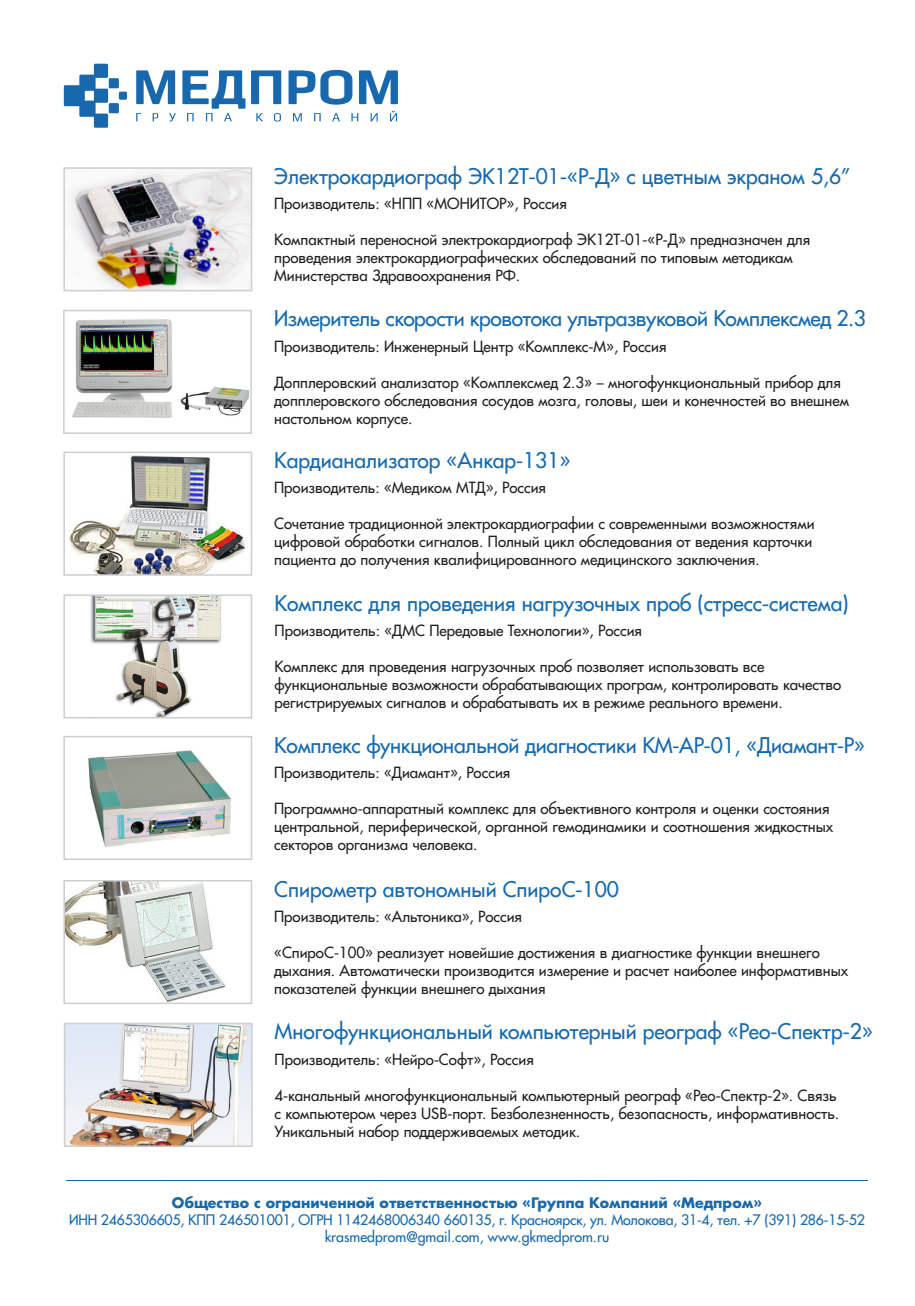
<style>
.page{position:relative;width:915px;height:1306px;background:#fff}
.page>*{position:absolute;margin:0;border:0;box-sizing:border-box;transform-origin:0 0}
.t1{font:21px "Favorit C";color:#1569af}
.t2{font:21px "Favorit C";letter-spacing:-.02em;color:#1569af}
.t3{font:15px/18px "Favorit C";color:#231f20}
.t4{font:14.1px/17px "Favorit C";letter-spacing:-.015em;color:#1768ad;text-align:center}
.s1{font-weight:700}
</style>
<div class="page">
<img style="left:88px;top:750px;width:144px;height:97px">
<div style="left:63px;top:735px;width:189px;height:125px;border:2px solid #cdced0"></div>
<img style="left:69px;top:455px;width:176px;height:117px">
<div style="left:63px;top:451px;width:189px;height:124px;border:2px solid #cdced0"></div>
<img style="left:66px;top:883px;width:160px;height:118px">
<div style="left:63px;top:880px;width:189px;height:124px;border:2px solid #cdced0"></div>
<img style="left:90px;top:597px;width:132px;height:118px">
<div style="left:63px;top:594px;width:189px;height:124px;border:2px solid #cdced0"></div>
<img style="left:69px;top:170px;width:180px;height:118px">
<div style="left:63px;top:167px;width:189px;height:124px;border:2px solid #cdced0"></div>
<div style="left:64px;top:85px;width:21px;height:21px;background:#1768ad"></div>
<div style="left:79px;top:75px;width:16px;height:16px;background:#1768ad"></div>
<div style="left:79px;top:101px;width:16px;height:16px;background:#1768ad"></div>
<div style="left:94px;top:89px;width:14px;height:14px;background:#1768ad"></div>
<div style="left:94px;top:64px;width:14px;height:14px;background:#1768ad"></div>
<div style="left:94px;top:113px;width:14px;height:15px;background:#1768ad"></div>
<div style="left:109px;top:78px;width:10px;height:10px;background:#1768ad"></div>
<div style="left:109px;top:103px;width:10px;height:10px;background:#1768ad"></div>
<div style="left:119px;top:92px;width:8px;height:8px;background:#1768ad"></div>
<svg style="left:136px;top:70px;width:39px;height:34px"></svg>
<svg style="left:251px;top:70px;width:30px;height:34px"></svg>
<svg style="left:288px;top:70px;width:64px;height:35px"></svg>
<svg style="left:359px;top:70px;width:39px;height:34px"></svg>
<svg style="left:136px;top:113px;width:5px;height:8px"></svg>
<svg style="left:152px;top:113px;width:6px;height:8px"></svg>
<svg style="left:169px;top:113px;width:7px;height:8px"></svg>
<svg style="left:182px;top:70px;width:63px;height:51px"></svg>
<svg style="left:256px;top:113px;width:7px;height:8px"></svg>
<svg style="left:274px;top:113px;width:7px;height:8px"></svg>
<svg style="left:293px;top:113px;width:9px;height:8px"></svg>
<svg style="left:314px;top:113px;width:6px;height:8px"></svg>
<svg style="left:332px;top:113px;width:8px;height:8px"></svg>
<svg style="left:351px;top:113px;width:7px;height:8px"></svg>
<svg style="left:370px;top:113px;width:7px;height:8px"></svg>
<svg style="left:390px;top:111px;width:7px;height:10px"></svg>
<hr style="left:66px;top:1180px;width:801px;height:1px;background:#1768ad">
<img style="left:72px;top:319px;width:177px;height:99px">
<div style="left:63px;top:310px;width:189px;height:124px;border:2px solid #cdced0"></div>
<img style="left:67px;top:1025px;width:182px;height:118px">
<div style="left:64px;top:1022px;width:188px;height:124px;border:2px solid #cdced0"></div>
<p class="t1" style="left:274px;top:162px;width:577px">Электрокардиограф ЭК12Т-01-«Р-Д» с цветным экраном 5,6”</p>
<p class="t3" style="left:274px;top:194px;width:294px">Производитель: «НПП «МОНИТОР», Россия</p>
<p class="t3" style="left:274px;top:230px;width:537px">Компактный переносной электрокардиограф ЭК12Т-01-«Р-Д» предназначен для проведения электрокардиографических обследований по типовым методикам<br>Министерства Здравоохранения РФ.</p>
<p class="t2" style="left:274px;top:305px;width:593px">Измеритель скорости кровотока ультразвуковой Комплексмед 2.3</p>
<p class="t3" style="left:274px;top:337px;width:394px">Производитель: Инженерный Центр «Комплекс-М», Россия</p>
<p class="t3" style="left:274px;top:373px;width:576px">Допплеровский анализатор «Комплексмед 2.3» – многофункциональный прибор для допплеровского обследования сосудов мозга, головы, шеи и конечностей во внешнем настольном корпусе.</p>
<p class="t1" style="left:274px;top:447px;width:298px">Кардианализатор «Анкар-131»</p>
<p class="t3" style="left:274px;top:479px;width:273px">Производитель: «Медиком МТД», Россия</p>
<p class="t3" style="left:274px;top:515px;width:541px">Сочетание традиционной электрокардиографии с современными возможностями цифровой обработки сигналов. Полный цикл обследования от ведения карточки пациента до получения квалифицированного медицинского заключения.</p>
<p class="t1" style="left:274px;top:589px;width:575px">Комплекс для проведения нагрузочных проб (стресс-система)</p>
<p class="t3" style="left:274px;top:621px;width:369px">Производитель: «ДМС Передовые Технологии», Россия</p>
<p class="t3" style="left:274px;top:657px;width:568px">Комплекс для проведения нагрузочных проб позволяет использовать все функциональные возможности обрабатывающих програм, контролировать качество регистрируемых сигналов и обрабатывать их в режиме реального времени.</p>
<p class="t1" style="left:274px;top:731px;width:592px">Комплекс функциональной диагностики КМ-АР-01, «Диамант-Р»</p>
<p class="t3" style="left:274px;top:763px;width:237px">Производитель: «Диамант», Россия</p>
<p class="t3" style="left:274px;top:799px;width:560px">Программно-аппаратный комплекс для объективного контроля и оценки состояния центральной, периферической, органной гемодинамики и соотношения жидкостных секторов организма человека.</p>
<p class="t1" style="left:274px;top:875px;width:346px">Спирометр автономный СпироС-100</p>
<p class="t3" style="left:274px;top:907px;width:249px">Производитель: «Альтоника», Россия</p>
<p class="t3" style="left:274px;top:943px;width:575px">«СпироC-100» реализует новейшие достижения в диагностике функции внешнего дыхания. Автоматически производится измерение и расчет наиболее информативных показателей функции внешнего дыхания</p>
<p class="t1" style="left:274px;top:1018px;width:599px">Многофункциональный компьютерный реограф «Рео-Спектр-2»</p>
<p class="t3" style="left:274px;top:1049px;width:261px">Производитель: «Нейро-Софт», Россия</p>
<p class="t3" style="left:274px;top:1085px;width:563px">4-канальный многофункциональный компьютерный реограф «Рео-Спектр-2». Связь</p>
<p class="t3" style="left:274px;top:1103px;width:566px">с компьютером через USB-порт. Безболезненность, безопасность, информативность.<br>Уникальный набор поддерживаемых методик.</p>
<p class="t4" style="left:69px;top:1194px;width:797px"><span class="s1">Общество с ограниченной ответственностью «Группа Компаний «Медпром»<br></span>ИНН 2465306605, КПП 246501001, ОГРН 1142468006340 660135, г. Красноярск, ул. Молокова, 31-4, тел. +7 (391) 286-15-52 krasmedprom@gmail.com, www.gkmedprom.ru</p>
</div>
